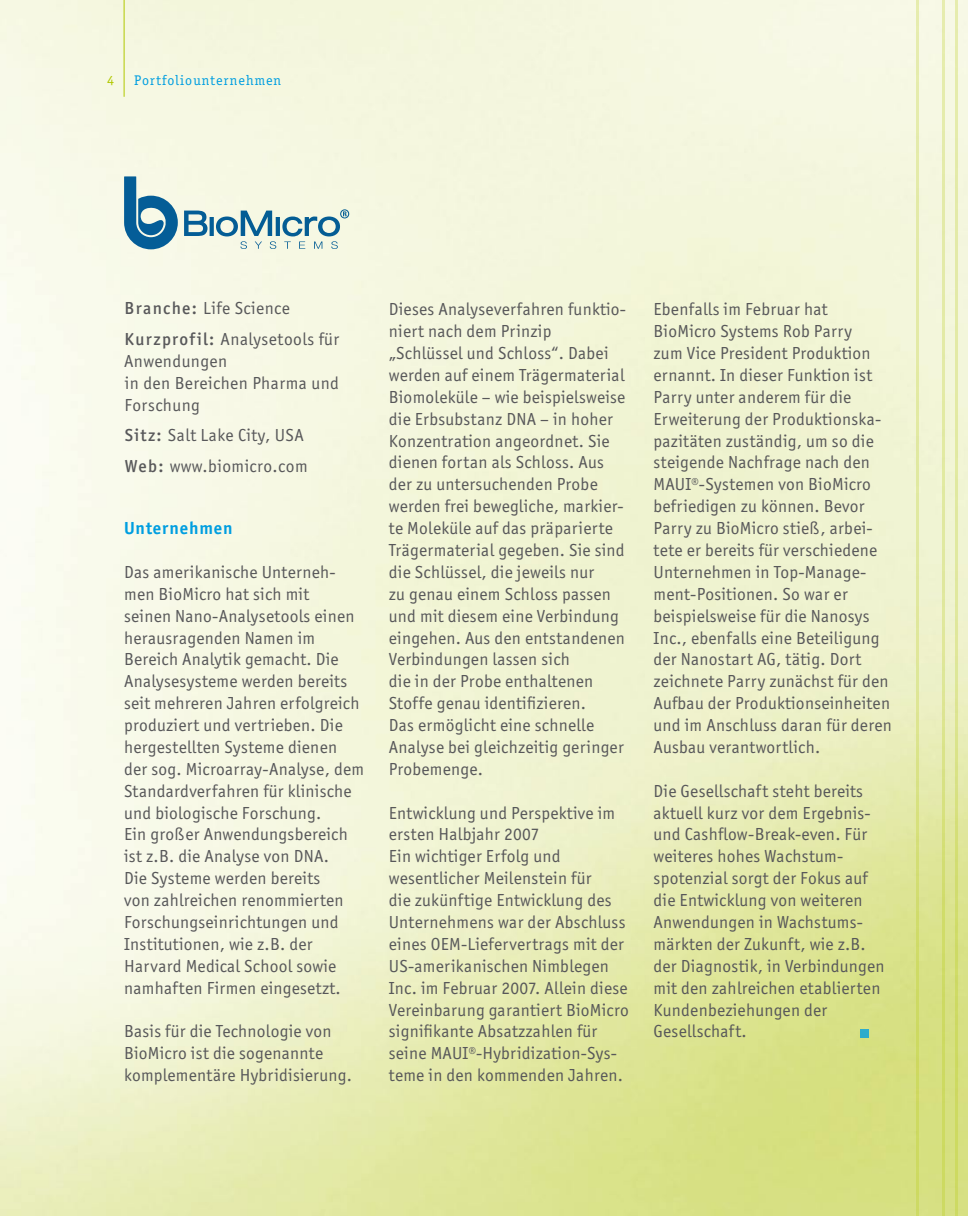
<style>
.page{position:relative;width:968px;height:1216px;background:#fff}
.page>*{position:absolute;margin:0;border:0;box-sizing:border-box;transform-origin:0 0}
.t1{font:17.5px/21.9px "Officina San ITC";letter-spacing:.015em;color:#58585a}
.t2{font:17.5px "Officina San ITC Bold OS";letter-spacing:.05em;color:#009ee0}
.t3{font:14px "Officina Ser ITC";letter-spacing:.075em;color:#009ee0}
.t4{font:14px "Officina Ser ITC";color:#b1c800}
.s1{font-family:"Officina San ITC Medium OS"}
</style>
<div class="page">
<img style="left:0;top:0;width:967px;height:1215px">
<svg style="left:124px;top:176px;width:54px;height:73px;background:#6fa1ba"></svg>
<svg style="left:184px;top:209px;width:165px;height:40px;background:#b3cdce"></svg>
<hr style="left:916px;top:0;width:2px;height:1215px;background:#b1c800">
<hr style="left:942px;top:0;width:2px;height:1215px;background:#b1c800">
<hr style="left:955px;top:0;width:2px;height:1215px;background:#b1c800">
<hr style="left:124px;top:0;width:1px;height:97px;background:#b1c800">
<div style="left:860px;top:1028px;width:8px;height:9px;background:#2daccc"></div>
<p class="t4" style="left:107px;top:72px;width:8px">4</p>
<p class="t3" style="left:134px;top:72px;width:149px">Portfoliounternehmen</p>
<p class="t1" style="left:125px;top:293px;width:216px;line-height:30.6px"><span class="s1">Branche:</span> Life Science<br><span class="s1">Kurzprofil:</span> Analysetools für</p>
<p class="t1" style="left:124px;top:350px;width:216px">Anwendungen<br>in den Bereichen Pharma und<br>Forschung</p>
<p class="t1" style="left:125px;top:420px;width:184px;line-height:30.6px"><span class="s1">Sitz:</span> Salt Lake City, USA<br><span class="s1">Web:</span> www.biomicro.com</p>
<p class="t2" style="left:124px;top:517px;width:110px">Unternehmen</p>
<p class="t1" style="left:124px;top:561px;width:241px">Das amerikanische Unterneh&shy;men BioMicro hat sich mit<br>seinen Nano-Analysetools einen herausragenden Namen im<br>Bereich Analytik gemacht. Die<br>Analysesysteme werden bereits seit mehreren Jahren erfolgreich produziert und vertrieben. Die hergestellten Systeme dienen der sog. Microarray-Analyse, dem<br>Standardverfahren für klinische und biologische Forschung.<br>Ein großer Anwendungsbereich ist z.B. die Analyse von DNA.<br>Die Systeme werden bereits<br>von zahlreichen renommierten<br>Forschungseinrichtungen und<br>Institutionen, wie z.B. der<br>Harvard Medical School sowie namhaften Firmen eingesetzt.</p>
<p class="t1" style="left:124px;top:1020px;width:229px">Basis für die Technologie von<br>BioMicro ist die sogenannte komplementäre Hybridisierung.</p>
<p class="t1" style="left:389px;top:298px;width:239px">Dieses Analyseverfahren funktio&shy;niert nach dem Prinzip „Schlüssel und Schloss“. Dabei werden auf einem Trägermaterial<br>Biomoleküle – wie beispielsweise die Erbsubstanz DNA – in hoher<br>Konzentration angeordnet. Sie dienen fortan als Schloss. Aus der zu untersuchenden Probe werden frei bewegliche, markier&shy;te Moleküle auf das präparierte<br>Trägermaterial gegeben. Sie sind die Schlüssel, die jeweils nur<br>zu genau einem Schloss passen und mit diesem eine Verbindung eingehen. Aus den entstandenen<br>Verbindungen lassen sich<br>die in der Probe enthaltenen<br>Stoffe genau identifizieren.<br>Das ermöglicht eine schnelle<br>Analyse bei gleichzeitig geringer<br>Probemenge.</p>
<p class="t1" style="left:389px;top:801px;width:241px">Entwicklung und Perspektive im ersten Halbjahr 2007<br>Ein wichtiger Erfolg und wesentlicher Meilenstein für<br>die zukünftige Entwicklung des<br>Unternehmens war der Abschluss eines OEM-Liefervertrags mit der<br>US-amerikanischen Nimblegen<br>Inc. im Februar 2007. Allein diese<br>Vereinbarung garantiert BioMicro signifikante Absatzzahlen für seine MAUI<sup>®</sup>-Hybridization-Sys&shy;teme in den kommenden Jahren.</p>
<p class="t1" style="left:653px;top:298px;width:240px">Ebenfalls im Februar hat<br>BioMicro Systems Rob Parry<br>zum Vice President Produktion ernannt. In dieser Funktion ist<br>Parry unter anderem für die<br>Erweiterung der Produktionska&shy;pazitäten zuständig, um so die steigende Nachfrage nach den<br>MAUI<sup>®</sup>-Systemen von BioMicro befriedigen zu können. Bevor<br>Parry zu BioMicro stieß, arbei&shy;tete er bereits für verschiedene<br>Unternehmen in Top-Manage&shy;ment-Positionen. So war er beispielsweise für die Nanosys<br>Inc., ebenfalls eine Beteiligung der Nanostart AG, tätig. Dort zeichnete Parry zunächst für den<br>Aufbau der Produktionseinheiten und im Anschluss daran für deren<br>Ausbau verantwortlich.</p>
<p class="t1" style="left:653px;top:779px;width:232px">Die Gesellschaft steht bereits aktuell kurz vor dem Ergebnis&shy;und Cashflow-Break-even. Für weiteres hohes Wachstum&shy;spotenzial sorgt der Fokus auf die Entwicklung von weiteren<br>Anwendungen in Wachstums&shy;märkten der Zukunft, wie z.B. der Diagnostik, in Verbindungen mit den zahlreichen etablierten<br>Kundenbeziehungen der<br>Gesellschaft.</p>
</div>
